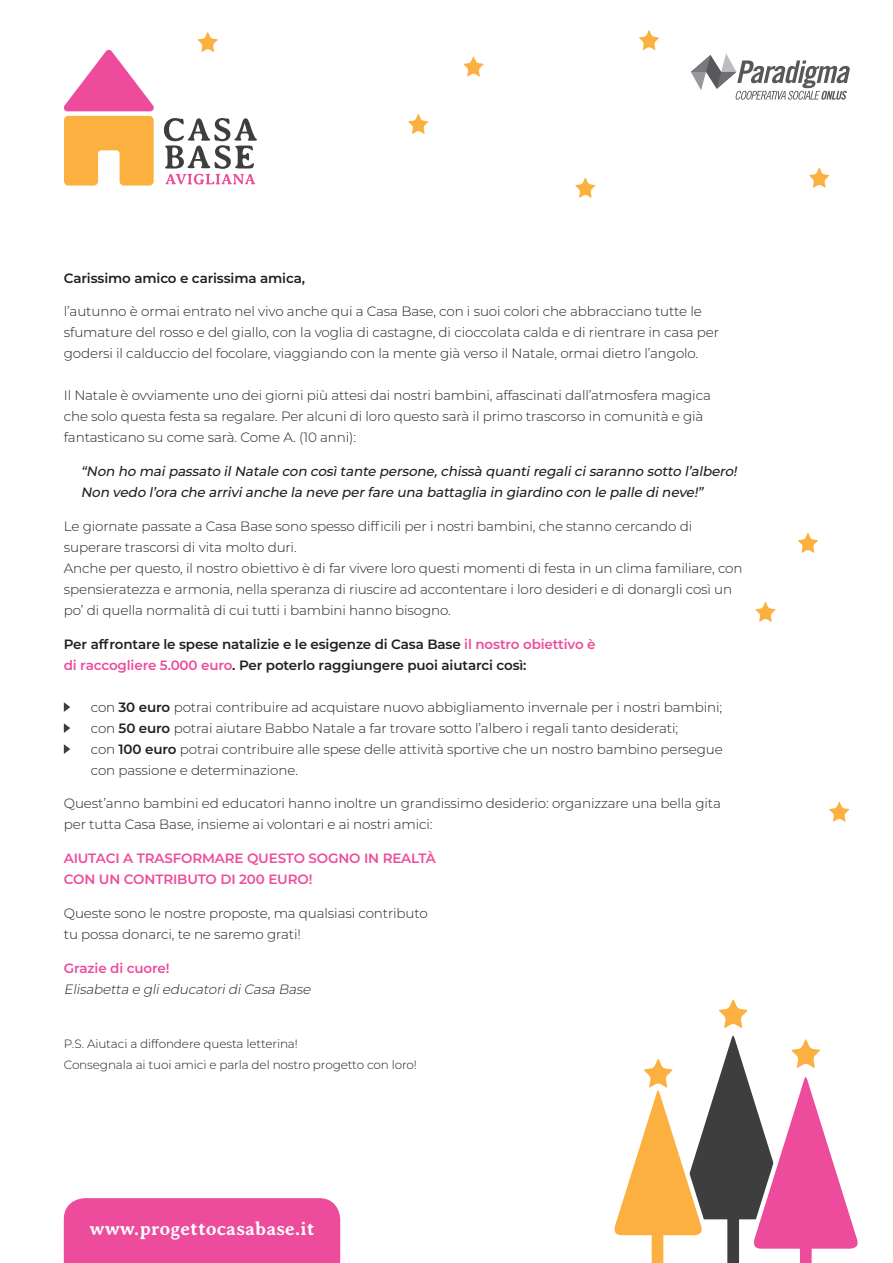
<style>
.page{position:relative;width:893px;height:1263px;background:#fff}
.page>*{position:absolute;margin:0;border:0;box-sizing:border-box;transform-origin:0 0}
.t1{font:700 19.5px "Averia Serif";color:#fff}
.t2{font:300 13.5px/21px "Montserrat";letter-spacing:-.01em;color:#231f20}
.t3{font:italic 500 13.5px/21px "Montserrat";color:#231f20}
.t4{font:600 13.5px/21px "Montserrat";letter-spacing:-.01em;color:#231f20}
.t5{font:600 13.5px/21px "Montserrat";letter-spacing:-.01em;color:#ed4c9c}
.t6{font:italic 300 13.5px/21px "Montserrat";color:#231f20}
.t7{font:300 12px/21px "Montserrat";letter-spacing:-.01em;color:#231f20}
.s1{color:#ed4c9c}
.s2{font-weight:600}
.s3{font-weight:600;font-style:normal;color:#ed4c9c}
</style>
<div class="page">
<svg style="left:63px;top:49px;width:91px;height:137px"></svg>
<svg style="left:164px;top:118px;width:93px;height:67px"></svg>
<svg style="left:64px;top:702px;width:6px;height:10px"></svg>
<svg style="left:64px;top:723px;width:6px;height:10px"></svg>
<svg style="left:64px;top:744px;width:6px;height:10px"></svg>
<svg style="left:691px;top:54px;width:159px;height:46px"></svg>
<div style="left:64px;top:1198px;width:276px;height:65px;background:#ed4c9c"></div>
<svg style="left:614px;top:999px;width:244px;height:264px"></svg>
<svg style="left:829px;top:801px;width:21px;height:21px"></svg>
<svg style="left:197px;top:32px;width:21px;height:20px"></svg>
<svg style="left:639px;top:30px;width:20px;height:20px"></svg>
<svg style="left:755px;top:601px;width:21px;height:21px"></svg>
<svg style="left:809px;top:167px;width:21px;height:21px"></svg>
<svg style="left:798px;top:532px;width:20px;height:21px"></svg>
<svg style="left:408px;top:114px;width:21px;height:20px"></svg>
<svg style="left:463px;top:56px;width:21px;height:21px"></svg>
<svg style="left:575px;top:177px;width:21px;height:21px"></svg>
<p class="t4" style="left:64px;top:267px;width:243px">Carissimo amico e carissima amica,</p>
<p class="t2" style="left:64px;top:301px;width:657px">l’autunno è ormai entrato nel vivo anche qui a Casa Base, con i suoi colori che abbracciano tutte le sfumature del rosso e del giallo, con la voglia di castagne, di cioccolata calda e di rientrare in casa per godersi il calduccio del focolare, viaggiando con la mente già verso il Natale, ormai dietro l’angolo.</p>
<p class="t2" style="left:64px;top:385px;width:649px">Il Natale è ovviamente uno dei giorni più attesi dai nostri bambini, affascinati dall’atmosfera magica che solo questa festa sa regalare. Per alcuni di loro questo sarà il primo trascorso in comunità e già fantasticano su come sarà. Come A. (10 anni):</p>
<p class="t3" style="left:81px;top:460px;width:661px">“Non ho maipassato ilNatale con così tante persone,chissà quantiregalicisaranno sotto l’albero!<br>Non vedo l’ora che arrivianche la neve perfare una battaglia in giardino con le palle dineve!”</p>
<p class="t2" style="left:64px;top:515px;width:680px">Le giornate passate a Casa Base sono spesso difficili per i nostri bambini, che stanno cercando di superare trascorsi di vita molto duri.<br>Anche per questo, il nostro obiettivo è di far vivere loro questi momenti di festa in un clima familiare, con spensieratezza e armonia, nella speranza di riuscire ad accontentare i loro desideri e di donargli così un po’ di quella normalità di cui tutti i bambini hanno bisogno.</p>
<p class="t4" style="left:64px;top:633px;width:533px">Per affrontare le spese natalizie e le esigenze di Casa Base <span class="s1">il nostro obiettivo è di raccogliere 5.000 euro</span>. Per poterlo raggiungere puoi aiutarci così:</p>
<p class="t2" style="left:91px;top:696px;width:633px">con <span class="s2">30 euro</span> potrai contribuire ad acquistare nuovo abbigliamento invernale per i nostri bambini;</p>
<p class="t2" style="left:91px;top:717px;width:589px">con <span class="s2">50 euro</span> potrai aiutare Babbo Natale a far trovare sotto l’albero i regali tanto desiderati;</p>
<p class="t2" style="left:91px;top:738px;width:634px">con <span class="s2">100 euro</span> potrai contribuire alle spese delle attività sportive che un nostro bambino persegue con passione e determinazione.</p>
<p class="t2" style="left:64px;top:793px;width:659px">Quest’anno bambini ed educatori hanno inoltre un grandissimo desiderio: organizzare una bella gita per tutta Casa Base, insieme ai volontari e ai nostri amici:</p>
<p class="t5" style="left:64px;top:847px;width:374px">AIUTACI A TRASFORMARE QUESTO SOGNO IN REALTÀ<br>CON UN CONTRIBUTO DI 200 EURO!</p>
<p class="t2" style="left:64px;top:902px;width:365px">Queste sono le nostre proposte, ma qualsiasi contributo tu possa donarci, te ne saremo grati!</p>
<p class="t6" style="left:64px;top:957px;width:251px"><span class="s3">Grazie di cuore!<br></span>Elisabetta e glieducatoridiCasa Base</p>
<p class="t7" style="left:64px;top:1033px;width:354px">P.S. Aiutaci a diffondere questa letterina!<br>Consegnala ai tuoi amici e parla del nostro progetto con loro!</p>
<p class="t1" style="left:90px;top:1218px;width:226px">www.progettocasabase.it</p>
</div>
